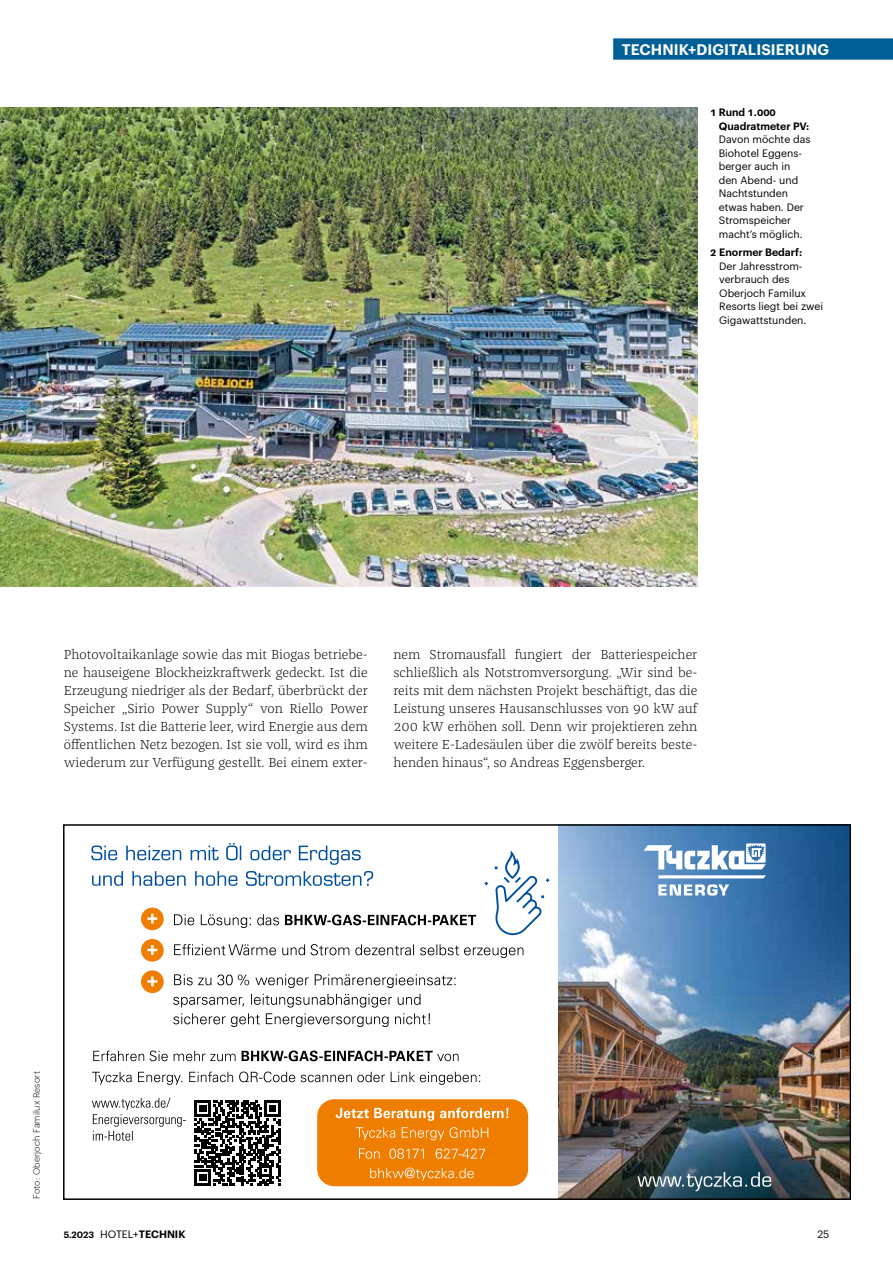
<style>
.page{position:relative;width:893px;height:1263px;background:#fff}
.page>*{position:absolute;margin:0;border:0;box-sizing:border-box;transform-origin:0 0}
.t1{font:600 15px "Graphik";letter-spacing:.005em;color:#fff}
.t2{font:300 13.5px/18px "Franziska Pro";color:#000;text-align:justify}
.t3{font:10.5px/13.5px "Graphik";color:#000}
.t4{font:600 10.5px/13.5px "Graphik";color:#000}
.t5{font:300 9px "Graphik";letter-spacing:.02em;color:#000}
.s1{font-size:9px}
.s2{font-weight:400}
</style>
<div class="page">
<div style="left:613px;top:38px;width:280px;height:22px;background:#005f94"></div>
<img style="left:558px;top:828px;width:289px;height:368px">
<svg style="left:92px;top:871px;width:281px;height:15px"></svg>
<svg style="left:91px;top:843px;width:270px;height:22px"></svg>
<div style="left:317px;top:1099px;width:211px;height:87px;background:#ef7d00;border-radius:17px"></div>
<svg style="left:336px;top:1108px;width:172px;height:13px"></svg>
<svg style="left:356px;top:1127px;width:132px;height:13px"></svg>
<svg style="left:359px;top:1148px;width:126px;height:11px"></svg>
<svg style="left:370px;top:1167px;width:104px;height:14px"></svg>
<svg style="left:494px;top:850px;width:55px;height:85px"></svg>
<svg style="left:92px;top:1098px;width:94px;height:43px"></svg>
<svg style="left:92px;top:1071px;width:388px;height:14px"></svg>
<svg style="left:93px;top:1050px;width:366px;height:11px"></svg>
<svg style="left:173px;top:1013px;width:257px;height:14px"></svg>
<svg style="left:173px;top:994px;width:248px;height:13px"></svg>
<svg style="left:174px;top:974px;width:282px;height:14px"></svg>
<svg style="left:174px;top:944px;width:349px;height:14px"></svg>
<svg style="left:174px;top:914px;width:302px;height:14px"></svg>
<div style="left:141px;top:907px;width:23px;height:23px;background:#ef7d00;border-radius:50%"></div>
<svg style="left:147px;top:914px;width:10px;height:9px"></svg>
<div style="left:141px;top:970px;width:23px;height:23px;background:#ef7d00;border-radius:50%"></div>
<svg style="left:147px;top:976px;width:10px;height:10px"></svg>
<svg style="left:637px;top:1172px;width:134px;height:19px;background:#4d6976"></svg>
<svg style="left:658px;top:875px;width:108px;height:3px"></svg>
<svg style="left:658px;top:884px;width:71px;height:11px"></svg>
<svg style="left:644px;top:843px;width:122px;height:26px"></svg>
<div style="left:141px;top:939px;width:23px;height:23px;background:#ef7d00;border-radius:50%"></div>
<svg style="left:147px;top:945px;width:10px;height:10px"></svg>
<svg style="left:195px;top:1100px;width:86px;height:86px"></svg>
<img style="left:0;top:108px;width:697px;height:479px">
<p class="t1" style="left:622px;top:38px;width:209px">TECHNIK+DIGITALISIERUNG</p>
<p class="t4" style="left:719px;top:105px;width:92px;text-indent:-9px">1 Rund 1.000<br>Quadratmeter PV:</p>
<p class="t3" style="left:719px;top:132px;width:93px">Davon möchte das<br>Biohotel Eggens&shy;berger auch in den Abend- und<br>Nachtstunden etwas haben. Der<br>Stromspeicher macht’s möglich.</p>
<p class="t4" style="left:710px;top:245px;width:94px">2 Enormer Bedarf:</p>
<p class="t3" style="left:719px;top:258px;width:105px">Der Jahresstrom&shy;verbrauch des<br>Oberjoch Familux<br>Resorts liegt bei zwei<br>Gigawattstunden.</p>
<p class="t2" style="left:64px;top:645px;width:306px">Photovoltaikanlage sowie das mit Biogas betriebe&shy;ne hauseigene Blockheizkraftwerk gedeckt. Ist die Erzeugung niedriger als der Bedarf, überbrückt der Speicher „Sirio Power Supply“ von Riello Power Systems. Ist die Batterie leer, wird Energie aus dem öffentlichen Netz bezogen. Ist sie voll, wird es ihm wiederum zur Verfügung gestellt. Bei einem exter-</p>
<p class="t2" style="left:393px;top:645px;width:306px">nem Stromausfall fungiert der Batteriespeicher schließlich als Notstromversorgung. „Wir sind be&shy;reits mit dem nächsten Projekt beschäftigt, das die Leistung unseres Hausanschlusses von 90 kW auf 200 kW erhöhen soll. Denn wir projektieren zehn weitere E-Ladesäulen über die zwölf bereits beste&shy;henden hinaus“, so Andreas Eggensberger.</p>
<p class="t5" style="left:30px;top:1199px;width:129px;rotate:-90deg">Foto: Oberjoch Familux Resort</p>
<p class="t4" style="left:64px;top:1226px;width:123px"><span class="s1">5.2023</span> <span class="s2">HOTEL+</span>TECHNIK</p>
<p class="t3" style="left:817px;top:1226px;width:13px">25</p>
</div>
